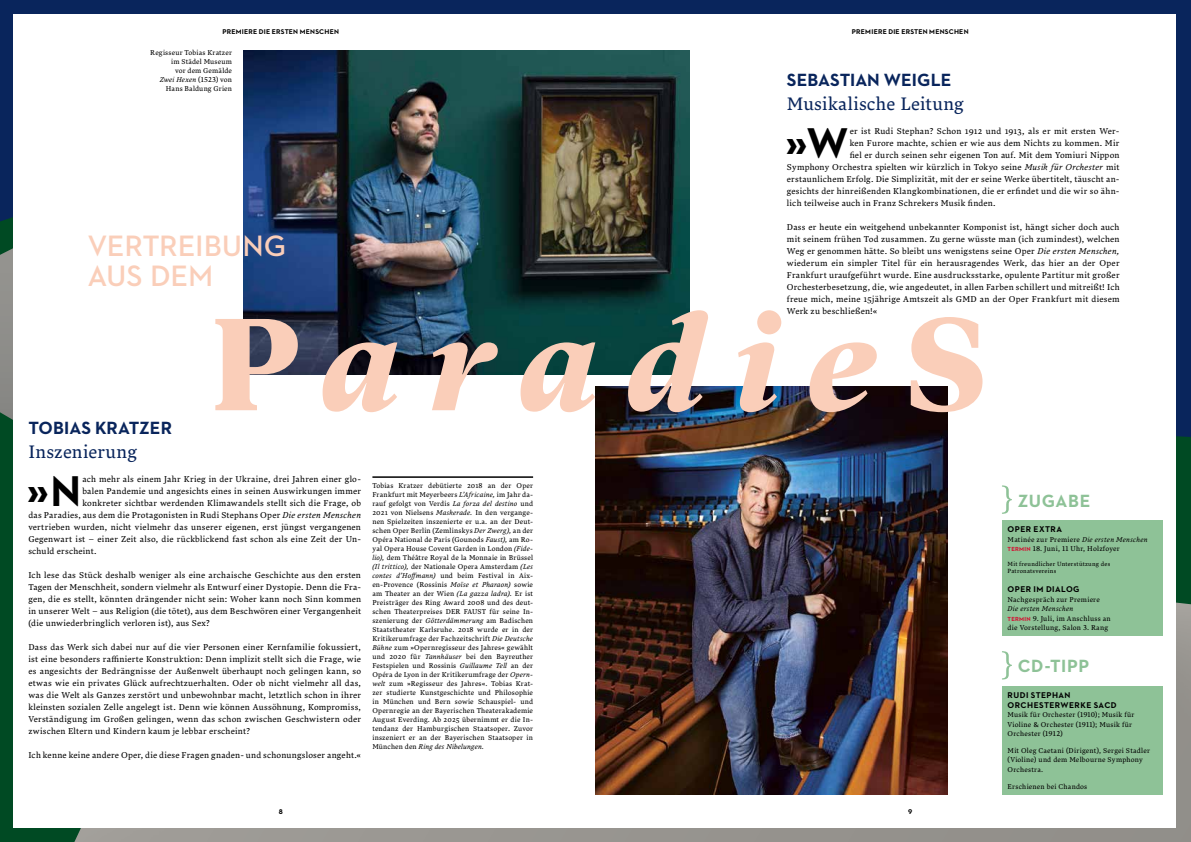
<style>
.page{position:relative;width:1191px;height:842px;background:#fff}
.page>*{position:absolute;margin:0;border:0;box-sizing:border-box;transform-origin:0 0}
.t1{font:131.6px "Lava Std Hea Ita";letter-spacing:.205em;color:#faceb9}
.t2{font:700 43.8px "Neutraface 2 Text";color:#000}
.t3{font:700 30px/30px "Neutraface 2 Display";letter-spacing:.01em;color:#faceb9}
.t4{font:18px "Lava Std";letter-spacing:.015em;color:#09255c}
.t5{font:700 18px "Neutraface 2 Text";color:#09255c}
.t6{font:700 18px "Neutraface 2 Text";letter-spacing:.03em;color:#8ec297}
.t7{font:8.5px/12px "Lava Std";letter-spacing:.02em;color:#000;text-align:justify}
.t8{font:700 8.5px/9.5px "Neutraface 2 Text";letter-spacing:.05em;color:#000}
.t9{font:7px/9px "Lava Std";letter-spacing:.03em;color:#000}
.t10{font:700 7px "Neutraface 2 Text";letter-spacing:.03em;color:#000}
.t11{font:6px/7.2px "Lava Std";letter-spacing:.035em;color:#000}
.s1{font-style:italic}
.s2{font-family:"Lava Std Hea"}
.s3{font-family:"Neutraface 2 Text";font-weight:700;font-size:6px;color:#d50c2f}
</style>
<div class="page">
<div style="left:0;top:0;width:1191px;height:646px;background:#09255c"></div>
<svg style="left:0;top:217px;width:13px;height:330px;background:#466b56"></svg>
<svg style="left:74px;top:593px;width:1117px;height:249px;background:#95938e"></svg>
<div style="left:13px;top:14px;width:1163px;height:814px;background:#fff"></div>
<img style="left:243px;top:50px;width:446px;height:324px">
<svg style="left:1002px;top:485px;width:10px;height:29px"></svg>
<div style="left:1002px;top:520px;width:160px;height:116px;background:#8ec297"></div>
<img style="left:595px;top:386px;width:352px;height:408px">
<hr style="left:372px;top:476px;width:161px;height:2px;background:#000">
<svg style="left:1002px;top:651px;width:10px;height:28px"></svg>
<div style="left:1002px;top:686px;width:160px;height:108px;background:#8ec297"></div>
<p class="t10" style="left:222px;top:27px;width:118px">PREMIERE DIE ERSTEN MENSCHEN</p>
<p class="t10" style="left:852px;top:27px;width:118px">PREMIERE DIE ERSTEN MENSCHEN</p>
<p class="t9" style="left:150px;top:48px;width:83px;text-align:right">Regisseur Tobias Kratzer im Städel Museum<br>vor dem Gemälde<br><span class="s1">Zwei Hexen</span> (1523) von<br>Hans Baldung Grien</p>
<h3 class="t5" style="left:787px;top:69px;width:166px">SEBASTIAN WEIGLE</h3>
<h3 class="t4" style="left:787px;top:92px;width:178px">Musikalische Leitung</h3>
<h2 class="t2" style="left:785px;top:115px;width:65px">»W</h2>
<p class="t7" style="left:849px;top:125px;width:271px">er ist Rudi Stephan? Schon 1912 und 1913, als er mit ersten Wer-</p>
<p class="t7" style="left:849px;top:137px;width:271px">ken Furore machte, schien er wie aus dem Nichts zu kommen. Mir</p>
<p class="t7" style="left:849px;top:149px;width:271px">fiel er durch seinen sehr eigenen Ton auf. Mit dem Yomiuri Nippon</p>
<p class="t7" style="left:787px;top:161px;width:334px">Symphony Orchestra spielten wir kürzlich in Tokyo seine <span class="s1">Musik für Orchester</span> mit</p>
<p class="t7" style="left:787px;top:173px;width:334px">erstaunlichem Erfolg. Die Simplizität, mit der er seine Werke übertitelt, täuscht an-</p>
<p class="t7" style="left:787px;top:185px;width:334px">gesichts der hinreißenden Klangkombinationen, die er erfindet und die wir so ähn-</p>
<p class="t7" style="left:787px;top:197px;width:210px">lich teilweise auch in Franz Schrekers Musik finden.</p>
<p class="t7" style="left:787px;top:221px;width:334px">Dass er heute ein weitgehend unbekannter Komponist ist, hängt sicher doch auch mit seinem frühen Tod zusammen. Zu gerne wüsste man (ich zumindest), welchen Weg er genommen hätte. So bleibt uns wenigstens seine Oper <span class="s1">Die ersten Menschen, </span>wiederum ein simpler Titel für ein herausragendes Werk, das hier an der Oper Frankfurt uraufgeführt wurde. Eine ausdrucksstarke, opulente Partitur mit großer Orchesterbesetzung, die, wie angedeutet, in allen Farben schillert und mitreißt! Ich freue mich, meine 15jährige Amtszeit als GMD an der Oper Frankfurt mit diesem Werk zu beschließen!«</p>
<h3 class="t3" style="left:88px;top:231px;width:200px">VERTREIBUNG<br>AUS DEM</h3>
<h1 class="t1" style="left:210px;top:278px;width:779px"><span class="s2">P</span>aradie<span class="s2">S</span></h1>
<h3 class="t5" style="left:28px;top:417px;width:145px">TOBIAS KRATZER</h3>
<h3 class="t4" style="left:28px;top:440px;width:110px">Inszenierung</h3>
<h2 class="t2" style="left:27px;top:463px;width:56px">»N</h2>
<p class="t7" style="left:82px;top:473px;width:280px">ach mehr als einem Jahr Krieg in der Ukraine, drei Jahren einer glo-</p>
<p class="t7" style="left:82px;top:485px;width:280px">balen Pandemie und angesichts eines in seinen Auswirkungen immer</p>
<p class="t7" style="left:82px;top:497px;width:280px">konkreter sichtbar werdenden Klimawandels stellt sich die Frage, ob</p>
<p class="t7" style="left:28px;top:509px;width:334px">das Paradies, aus dem die Protagonisten in Rudi Stephans Oper <span class="s1">Die ersten Menschen</span></p>
<p class="t7" style="left:28px;top:521px;width:334px">vertrieben wurden, nicht vielmehr das unserer eigenen, erst jüngst vergangenen</p>
<p class="t7" style="left:28px;top:533px;width:334px">Gegenwart ist – einer Zeit also, die rückblickend fast schon als eine Zeit der Un-</p>
<p class="t7" style="left:28px;top:545px;width:70px">schuld erscheint.</p>
<p class="t7" style="left:28px;top:569px;width:334px">Ich lese das Stück deshalb weniger als eine archaische Geschichte aus den ersten Tagen der Menschheit, sondern vielmehr als Entwurf einer Dystopie. Denn die Fra&shy;gen, die es stellt, könnten drängender nicht sein: Woher kann noch Sinn kommen in unserer Welt – aus Religion (die tötet), aus dem Beschwören einer Vergangenheit (die unwiederbringlich verloren ist), aus Sex?</p>
<p class="t7" style="left:28px;top:641px;width:334px">Dass das Werk sich dabei nur auf die vier Personen einer Kernfamilie fokussiert, ist eine besonders raffinierte Konstruktion: Denn implizit stellt sich die Frage, wie es angesichts der Bedrängnisse der Außenwelt überhaupt noch gelingen kann, so etwas wie ein privates Glück aufrechtzuerhalten. Oder ob nicht vielmehr all das, was die Welt als Ganzes zerstört und unbewohnbar macht, letztlich schon in ihrer kleinsten sozialen Zelle angelegt ist. Denn wie können Aussöhnung, Kompromiss, Verständigung im Großen gelingen, wenn das schon zwischen Geschwistern oder zwischen Eltern und Kindern kaum je lebbar erscheint?</p>
<p class="t7" style="left:28px;top:749px;width:334px">Ich kenne keine andere Oper, die diese Fragen gnaden- und schonungsloser angeht.«</p>
<p class="t9" style="left:372px;top:481px;width:162px;text-align:justify">Tobias Kratzer debütierte 2018 an der Oper Frankfurt mit Meyerbeers <span class="s1">L’Africaine,</span> im Jahr da&shy;rauf gefolgt von Verdis <span class="s1">La forza del destino</span> und 2021 von Nielsens <span class="s1">Maskerade.</span> In den vergange&shy;nen Spielzeiten inszenierte er u.a. an der Deut&shy;schen Oper Berlin (Zemlinskys <span class="s1">Der Zwerg),</span> an der Opéra National de Paris (Gounods <span class="s1">Faust),</span> am Ro&shy;yal Opera House Covent Garden in London <span class="s1">(Fide&shy;lio),</span> dem Théâtre Royal de la Monnaie in Brüssel <span class="s1">(Il trittico),</span> der Nationale Opera Amsterdam <span class="s1">(Les contes d’Hoffmann)</span> und beim Festival in Aix&shy;en-Provence (Rossinis <span class="s1">Moïse et Pharaon)</span> sowie am Theater an der Wien <span class="s1">(La gazza ladra).</span> Er ist Preisträger des Ring Award 2008 und des deut&shy;schen Theaterpreises DER FAUST für seine In&shy;szenierung der <span class="s1">Götterdämmerung</span> am Badischen Staatstheater Karlsruhe. 2018 wurde er in der Kritikerumfrage der Fachzeitschrift <span class="s1">Die Deutsche Bühne</span> zum »Opernregisseur des Jahres« gewählt und 2020 für <span class="s1">Tannhäuser</span> bei den Bayreuther Festspielen und Rossinis <span class="s1">Guillaume Tell</span> an der Opéra de Lyon in der Kritikerumfrage der <span class="s1">Opern&shy;welt</span> zum »Regisseur des Jahres«. Tobias Krat&shy;zer studierte Kunstgeschichte und Philosophie in München und Bern sowie Schauspiel- und Opernregie an der Bayerischen Theaterakademie August Everding. Ab 2025 übernimmt er die In&shy;tendanz der Hamburgischen Staatsoper. Zuvor inszeniert er an der Bayerischen Staatsoper in München den <span class="s1">Ring des Nibelungen.</span></p>
<p class="t10" style="left:279px;top:807px;width:6px">8</p>
<p class="t10" style="left:908px;top:807px;width:6px">9</p>
<h3 class="t6" style="left:1017px;top:489px;width:74px">ZUGABE</h3>
<p class="t8" style="left:1007px;top:525px;width:56px">OPER EXTRA</p>
<p class="t9" style="left:1007px;top:534px;width:142px;line-height:9.5px">Matinée zur Premiere <span class="s1">Die ersten Menschen<br></span><span class="s3">TERMIN</span> 18. Juni, 11 Uhr, Holzfoyer</p>
<p class="t11" style="left:1007px;top:560px;width:104px">Mit freundlicher Unterstützung des<br>Patronatsvereins</p>
<p class="t8" style="left:1007px;top:584px;width:73px">OPER IM DIALOG</p>
<p class="t9" style="left:1007px;top:594px;width:94px">Nachgespräch zur Premiere</p>
<p class="t9" style="left:1007px;top:604px;width:105px;line-height:9.5px"><span class="s1">Die ersten Menschen<br></span><span class="s3">TERMIN</span> 9. Juli, im Anschluss an die Vorstellung, Salon 3. Rang</p>
<h3 class="t6" style="left:1017px;top:655px;width:73px">CD-TIPP</h3>
<p class="t8" style="left:1007px;top:690px;width:111px">RUDI STEPHAN<br>ORCHESTERWERKE SACD</p>
<p class="t9" style="left:1007px;top:710px;width:128px;line-height:9.5px">Musik für Orchester (1910); Musik für<br>Violine &amp; Orchester (1911); Musik für<br>Orchester (1912)</p>
<p class="t9" style="left:1007px;top:745px;width:144px;line-height:9.5px">Mit Oleg Caetani (Dirigent), Sergei Stadler (Violine) und dem Melbourne Symphony<br>Orchestra.</p>
<p class="t9" style="left:1007px;top:781px;width:81px">Erschienen bei Chandos</p>
</div>
